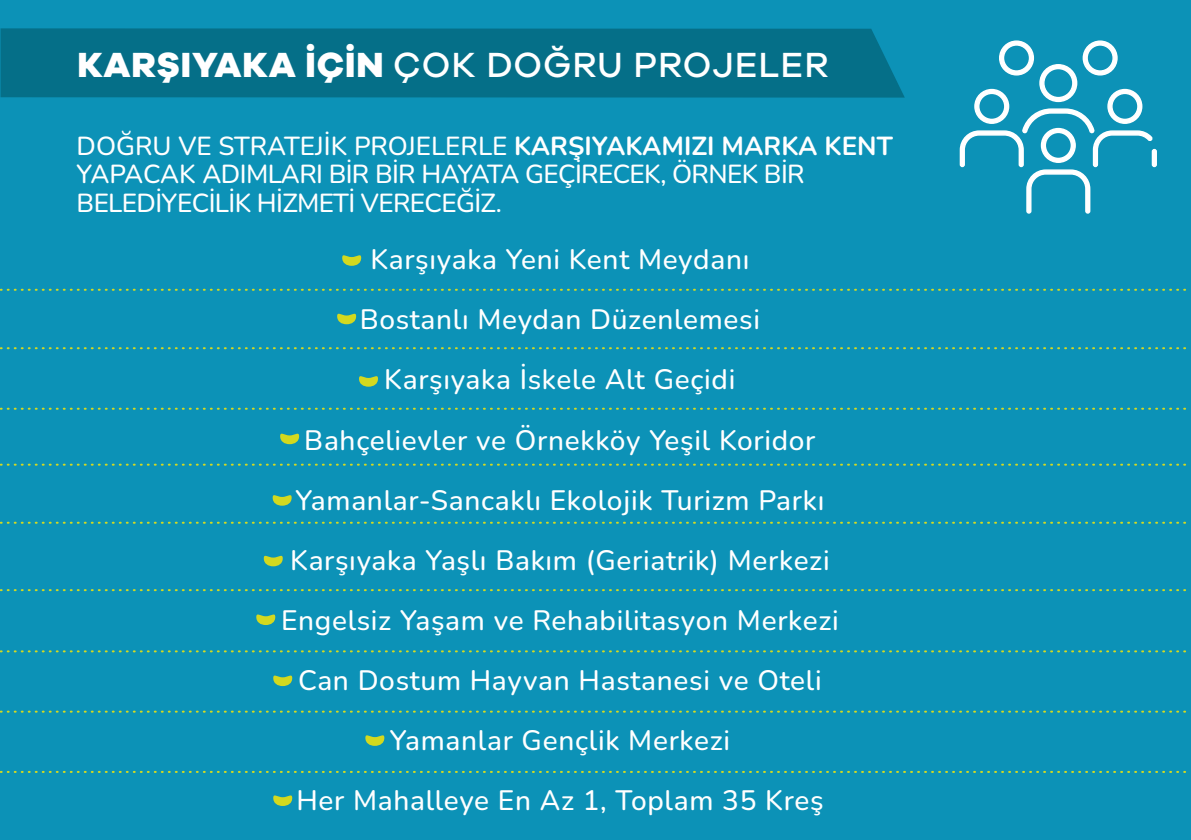
<style>
.page{position:relative;width:1191px;height:840px;background:#fff}
.page>*{position:absolute;margin:0;border:0;box-sizing:border-box;transform-origin:0 0}
.t1{font:500 36px "Galano Grotesque";letter-spacing:.025em;color:#fff}
.t2{font:500 28px/60px "Nunito";letter-spacing:.025em;color:#fff;text-align:center}
.t3{font:500 26px/28px "Nunito";letter-spacing:-.025em;color:#fff}
.s1{font-weight:800}
.s2{font-weight:700}
</style>
<div class="page">
<div style="left:0;top:0;width:1191px;height:839px;background:#0c92b7"></div>
<svg style="left:342px;top:255px;width:19px;height:11px"></svg>
<svg style="left:337px;top:313px;width:19px;height:11px"></svg>
<svg style="left:359px;top:376px;width:19px;height:10px"></svg>
<svg style="left:273px;top:495px;width:19px;height:10px"></svg>
<svg style="left:264px;top:555px;width:19px;height:11px"></svg>
<svg style="left:256px;top:614px;width:19px;height:10px"></svg>
<svg style="left:273px;top:675px;width:19px;height:10px"></svg>
<svg style="left:365px;top:735px;width:19px;height:10px"></svg>
<svg style="left:273px;top:795px;width:19px;height:10px"></svg>
<svg style="left:280px;top:433px;width:19px;height:11px"></svg>
<svg style="left:1px;top:288px;width:1185px;height:2px"></svg>
<svg style="left:1px;top:347px;width:1185px;height:2px"></svg>
<svg style="left:1px;top:407px;width:1185px;height:2px"></svg>
<svg style="left:1px;top:463px;width:1185px;height:2px"></svg>
<svg style="left:1px;top:521px;width:1185px;height:2px"></svg>
<svg style="left:1px;top:589px;width:1185px;height:1px"></svg>
<svg style="left:1px;top:650px;width:1185px;height:2px"></svg>
<svg style="left:1px;top:710px;width:1185px;height:2px"></svg>
<svg style="left:1px;top:770px;width:1185px;height:2px"></svg>
<div style="left:1px;top:28px;width:903px;height:69px;background:#056f88"></div>
<hr style="left:1152px;top:149px;width:4px;height:17px;background:#fff;border-radius:2px">
<div style="left:1151px;top:149px;width:6px;height:18px;border:1px solid #fff;border-radius:2px"></div>
<svg style="left:959px;top:40px;width:195px;height:174px"></svg>
<p class="t1" style="left:77px;top:43px;width:752px"><span class="s1">KARŞIYAKA İÇİN</span> ÇOK DOĞRU PROJELER</p>
<p class="t3" style="left:77px;top:131px;width:817px">DOĞRU VE STRATEJİK PROJELERLE <span class="s2">KARŞIYAKAMIZI MARKA KENT<br></span>YAPACAK ADIMLARI BİR BİR HAYATA GEÇİRECEK, ÖRNEK BİR<br>BELEDİYECİLİK HİZMETİ VERECEĞİZ.</p>
<p class="t2" style="left:281px;top:228px;width:559px">Karşıyaka Yeni Kent Meydanı<br>Bostanlı Meydan Düzenlemesi<br>Karşıyaka İskele Alt Geçidi<br>Bahçelievler ve Örnekköy Yeşil Koridor Yamanlar-Sancaklı Ekolojik Turizm Parkı Karşıyaka Yaşlı Bakım (Geriatrik) Merkezi Engelsiz Yaşam ve Rehabilitasyon Merkezi Can Dostum Hayvan Hastanesi ve Oteli Yamanlar Gençlik Merkezi<br>Her Mahalleye En Az 1, Toplam 35 Kreş</p>
</div>
